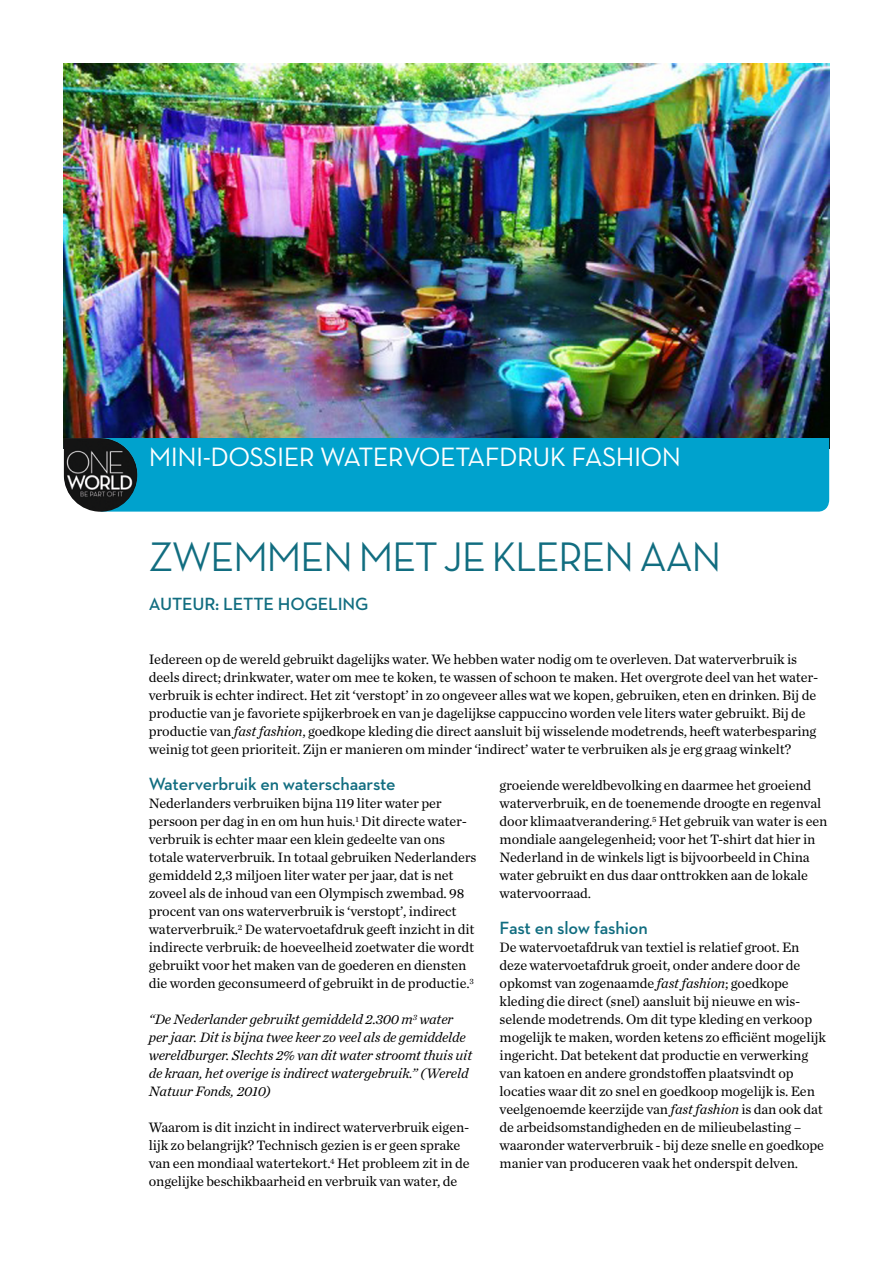
<style>
.page{position:relative;width:893px;height:1263px;background:#fff}
.page>*{position:absolute;margin:0;border:0;box-sizing:border-box;transform-origin:0 0}
.t1{font:500 42px "Neutraface Display";letter-spacing:-.02em;color:#116d80}
.t2{font:27px "Neutraface Text";letter-spacing:-.02em;color:#fff}
.t3{font:600 18px "Neutraface 2 Text";letter-spacing:-.01em;color:#116d80}
.t4{font:14.25px/18px "Chronicle Text G1";letter-spacing:-.01em;color:#000}
.t5{font:italic 14.25px/18px "Chronicle Text G1";letter-spacing:-.01em;color:#000}
.s1{font-style:italic}
</style>
<div class="page">
<img style="left:64px;top:64px;width:765px;height:374px">
<div style="left:137px;top:438px;width:692px;height:74px;background:#00a2cd"></div>
<img style="left:64px;top:438px;width:73px;height:74px">
<h2 class="t2" style="left:149px;top:440px;width:534px">MINI-DOSSIER WATERVOETAFDRUK FASHION</h2>
<h1 class="t1" style="left:149px;top:534px;width:574px">ZWEMMEN MET JE KLEREN AAN</h1>
<p class="t3" style="left:149px;top:593px;width:221px">auteur: Lette Hogeling</p>
<p class="t4" style="left:149px;top:650px;width:671px">Iedereen op de wereld gebruikt dagelijks water. We hebben water nodig om te overleven. Dat waterverbruik is deels direct; drinkwater, water om mee te koken, te wassen of schoon te maken. Het overgrote deel van het water&shy;verbruik is echter indirect. Het zit ‘verstopt’ in zo ongeveer alles wat we kopen, gebruiken, eten en drinken. Bij de productie van je favoriete spijkerbroek en van je dagelijkse cappuccino worden vele liters water gebruikt. Bij de productie van <span class="s1">fast fashion</span>, goedkope kleding die direct aansluit bij wisselende modetrends, heeft waterbesparing weinig tot geen prioriteit. Zijn er manieren om minder ‘indirect’ water te verbruiken als je erg graag winkelt?</p>
<p class="t3" style="left:149px;top:773px;width:248px">Waterverbruik en waterschaarste</p>
<p class="t4" style="left:149px;top:794px;width:329px">Nederlanders verbruiken bijna 119 liter water per persoon per dag in en om hun huis.<sup>1</sup> Dit directe water&shy;verbruik is echter maar een klein gedeelte van ons totale waterverbruik. In totaal gebruiken Nederlanders gemiddeld 2,3 miljoen liter water per jaar, dat is net zoveel als de inhoud van een Olympisch zwembad. 98 procent van ons waterverbruik is ‘verstopt’, indirect waterverbruik.<sup>2</sup> De watervoetafdruk geeft inzicht in dit indirecte verbruik: de hoeveelheid zoetwater die wordt gebruikt voor het maken van de goederen en diensten die worden geconsumeerd of gebruikt in de productie.<sup>3</sup></p>
<p class="t5" style="left:149px;top:1010px;width:325px">“De Nederlander gebruikt gemiddeld 2.300 m<sup>3</sup> water per jaar. Dit is bijna twee keer zo veel als de gemiddelde wereldburger. Slechts 2% van dit water stroomt thuis uit de kraan, het overige is indirect watergebruik.” (Wereld Natuur Fonds, 2010)</p>
<p class="t4" style="left:149px;top:1118px;width:322px">Waarom is dit inzicht in indirect waterverbruik eigen&shy;lijk zo belangrijk? Technisch gezien is er geen sprake van een mondiaal watertekort.<sup>4</sup> Het probleem zit in de ongelijke beschikbaarheid en verbruik van water, de</p>
<p class="t4" style="left:500px;top:776px;width:329px">groeiende wereldbevolking en daarmee het groeiend waterverbruik, en de toenemende droogte en regenval door klimaatverandering.<sup>5</sup> Het gebruik van water is een mondiale aangelegenheid; voor het T-shirt dat hier in Nederland in de winkels ligt is bijvoorbeeld in China water gebruikt en dus daar onttrokken aan de lokale watervoorraad.</p>
<p class="t3" style="left:500px;top:917px;width:150px">Fast en slow fashion</p>
<p class="t4" style="left:500px;top:938px;width:328px">De watervoetafdruk van textiel is relatief groot. En deze watervoetafdruk groeit, onder andere door de opkomst van zogenaamde <span class="s1">fast fashion</span>; goedkope kleding die direct (snel) aansluit bij nieuwe en wis&shy;selende modetrends. Om dit type kleding en verkoop mogelijk te maken, worden ketens zo efficiënt mogelijk ingericht. Dat betekent dat productie en verwerking van katoen en andere grondstoffen plaatsvindt op locaties waar dit zo snel en goedkoop mogelijk is. Een veelgenoemde keerzijde van <span class="s1">fast fashion</span> is dan ook dat de arbeidsomstandigheden en de milieubelasting – waaronder waterverbruik - bij deze snelle en goedkope manier van produceren vaak het onderspit delven.</p>
</div>
